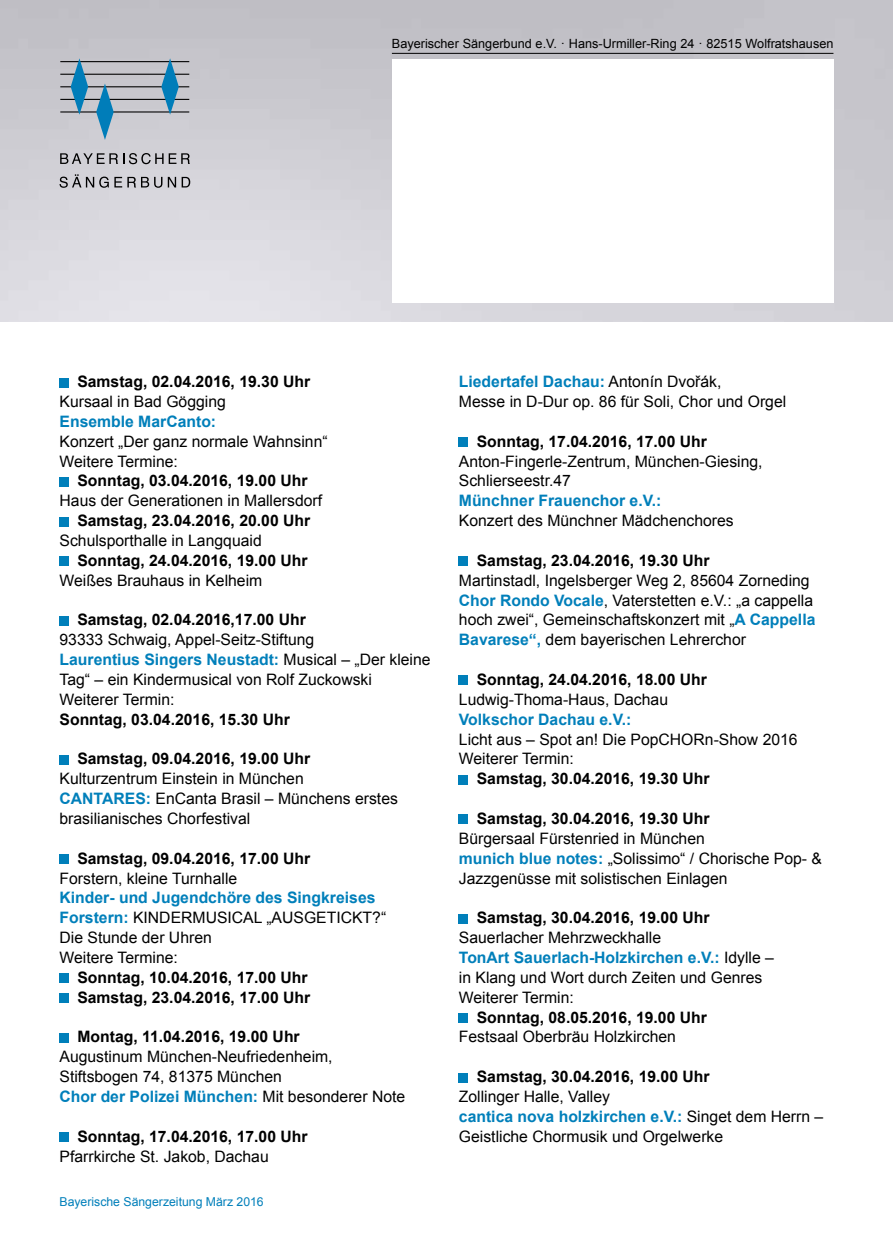
<style>
.page{position:relative;width:893px;height:1241px;background:#fff}
.page>*{position:absolute;margin:0;border:0;box-sizing:border-box;transform-origin:0 0}
.t1{font:15.75px/19.8px "Arial";color:#000}
.t2{font:700 15.75px/19.8px "Arial";color:#000}
.t3{font:700 15.75px "Arial";color:#007fba}
.t4{font:12.6px "Arial";color:#000}
.t5{font:12.25px "Arial";color:#007fba}
.s1{font-weight:700;color:#007fba}
</style>
<div class="page">
<img style="left:0;top:0;width:893px;height:321px">
<div style="left:392px;top:60px;width:441px;height:243px;background:#fff"></div>
<svg style="left:60px;top:153px;width:130px;height:11px"></svg>
<svg style="left:60px;top:174px;width:102px;height:14px"></svg>
<svg style="left:168px;top:177px;width:8px;height:10px"></svg>
<svg style="left:182px;top:177px;width:8px;height:10px"></svg>
<hr style="left:60px;top:74px;width:129px;height:1px;background:#000">
<hr style="left:60px;top:86px;width:129px;height:1px;background:#000">
<hr style="left:60px;top:99px;width:129px;height:1px;background:#000">
<hr style="left:60px;top:111px;width:129px;height:1px;background:#000">
<hr style="left:60px;top:61px;width:129px;height:1px;background:#000">
<svg style="left:96px;top:83px;width:18px;height:57px"></svg>
<svg style="left:161px;top:58px;width:18px;height:57px"></svg>
<svg style="left:71px;top:58px;width:17px;height:57px"></svg>
<hr style="left:392px;top:53px;width:441px;height:1px;background:#000">
<div style="left:60px;top:378px;width:9px;height:9px;background:#007fba"></div>
<div style="left:60px;top:477px;width:9px;height:9px;background:#007fba"></div>
<div style="left:60px;top:517px;width:9px;height:9px;background:#007fba"></div>
<div style="left:60px;top:556px;width:9px;height:10px;background:#007fba"></div>
<div style="left:60px;top:616px;width:9px;height:9px;background:#007fba"></div>
<div style="left:60px;top:755px;width:9px;height:9px;background:#007fba"></div>
<div style="left:60px;top:854px;width:9px;height:9px;background:#007fba"></div>
<div style="left:60px;top:973px;width:9px;height:9px;background:#007fba"></div>
<div style="left:60px;top:993px;width:9px;height:9px;background:#007fba"></div>
<div style="left:60px;top:1033px;width:9px;height:9px;background:#007fba"></div>
<div style="left:60px;top:1132px;width:9px;height:9px;background:#007fba"></div>
<div style="left:459px;top:437px;width:9px;height:9px;background:#007fba"></div>
<div style="left:459px;top:556px;width:9px;height:10px;background:#007fba"></div>
<div style="left:459px;top:675px;width:9px;height:10px;background:#007fba"></div>
<div style="left:459px;top:775px;width:9px;height:9px;background:#007fba"></div>
<div style="left:459px;top:814px;width:9px;height:9px;background:#007fba"></div>
<div style="left:459px;top:914px;width:9px;height:9px;background:#007fba"></div>
<div style="left:459px;top:1013px;width:9px;height:9px;background:#007fba"></div>
<div style="left:459px;top:1072px;width:9px;height:9px;background:#007fba"></div>
<p class="t4" style="left:392px;top:35px;width:443px">Bayerischer Sängerbund e.V. · Hans-Urmiller-Ring 24 · 82515 Wolfratshausen</p>
<p class="t2" style="left:77px;top:372px;width:234px">Samstag, 02.04.2016, 19.30 Uhr</p>
<p class="t1" style="left:60px;top:392px;width:168px">Kursaal in Bad Gögging</p>
<p class="t3" style="left:60px;top:411px;width:158px">Ensemble MarCanto:</p>
<p class="t1" style="left:60px;top:431px;width:270px">Konzert „Der ganz normale Wahnsinn“<br>Weitere Termine:</p>
<p class="t2" style="left:77px;top:471px;width:232px">Sonntag, 03.04.2016, 19.00 Uhr</p>
<p class="t1" style="left:60px;top:491px;width:264px">Haus der Generationen in Mallersdorf</p>
<p class="t2" style="left:77px;top:511px;width:234px">Samstag, 23.04.2016, 20.00 Uhr</p>
<p class="t1" style="left:60px;top:530px;width:204px">Schulsporthalle in Langquaid</p>
<p class="t2" style="left:77px;top:551px;width:232px">Sonntag, 24.04.2016, 19.00 Uhr</p>
<p class="t1" style="left:60px;top:570px;width:204px">Weißes Brauhaus in Kelheim</p>
<p class="t2" style="left:77px;top:610px;width:230px">Samstag, 02.04.2016,17.00 Uhr</p>
<p class="t1" style="left:60px;top:630px;width:373px">93333 Schwaig, Appel-Seitz-Stiftung<br><span class="s1">Laurentius Singers Neustadt:</span> Musical – „Der kleine Tag“ – ein Kindermusical von Rolf Zuckowski Weiterer Termin:</p>
<p class="t2" style="left:60px;top:709px;width:232px">Sonntag, 03.04.2016, 15.30 Uhr</p>
<p class="t2" style="left:77px;top:749px;width:234px">Samstag, 09.04.2016, 19.00 Uhr</p>
<p class="t1" style="left:60px;top:769px;width:340px">Kulturzentrum Einstein in München<br><span class="s1">CANTARES:</span> EnCanta Brasil – Münchens erstes brasilianisches Chorfestival</p>
<p class="t2" style="left:77px;top:848px;width:234px">Samstag, 09.04.2016, 17.00 Uhr</p>
<p class="t1" style="left:60px;top:868px;width:179px">Forstern, kleine Turnhalle</p>
<p class="t1" style="left:60px;top:888px;width:328px"><span class="s1">Kinder- und Jugendchöre des Singkreises<br>Forstern:</span> KINDERMUSICAL „AUSGETICKT?“<br>Die Stunde der Uhren<br>Weitere Termine:</p>
<p class="t2" style="left:77px;top:967px;width:234px">Sonntag, 10.04.2016, 17.00 Uhr<br>Samstag, 23.04.2016, 17.00 Uhr</p>
<p class="t2" style="left:77px;top:1027px;width:224px">Montag, 11.04.2016, 19.00 Uhr</p>
<p class="t1" style="left:60px;top:1046px;width:347px">Augustinum München-Neufriedenheim,<br>Stiftsbogen 74, 81375 München<br><span class="s1">Chor der Polizei München:</span> Mit besonderer Note</p>
<p class="t2" style="left:77px;top:1126px;width:232px">Sonntag, 17.04.2016, 17.00 Uhr</p>
<p class="t1" style="left:60px;top:1146px;width:211px">Pfarrkirche St. Jakob, Dachau</p>
<p class="t5" style="left:60px;top:1193px;width:206px">Bayerische Sängerzeitung März 2016</p>
<p class="t1" style="left:459px;top:372px;width:329px"><span class="s1">Liedertafel Dachau:</span> Antonín Dvořák,<br>Messe in D-Dur op. 86 für Soli, Chor und Orgel</p>
<p class="t2" style="left:477px;top:432px;width:232px">Sonntag, 17.04.2016, 17.00 Uhr</p>
<p class="t1" style="left:459px;top:451px;width:305px">Anton-Fingerle-Zentrum, München-Giesing,<br>Schlierseestr.47</p>
<p class="t3" style="left:459px;top:490px;width:204px">Münchner Frauenchor e.V.:</p>
<p class="t1" style="left:459px;top:511px;width:276px">Konzert des Münchner Mädchenchores</p>
<p class="t2" style="left:477px;top:551px;width:234px">Samstag, 23.04.2016, 19.30 Uhr</p>
<p class="t1" style="left:459px;top:570px;width:358px">Martinstadl, Ingelsberger Weg 2, 85604 Zorneding <span class="s1">Chor Rondo Vocale</span>, Vaterstetten e.V.: „a cappella hoch zwei“, Gemeinschaftskonzert mit „<span class="s1">A Cappella Bavarese“,</span> dem bayerischen Lehrerchor</p>
<p class="t2" style="left:477px;top:670px;width:232px">Sonntag, 24.04.2016, 18.00 Uhr</p>
<p class="t1" style="left:459px;top:689px;width:211px">Ludwig-Thoma-Haus, Dachau</p>
<p class="t3" style="left:459px;top:708px;width:174px">Volkschor Dachau e.V.:</p>
<p class="t1" style="left:459px;top:729px;width:340px">Licht aus – Spot an! Die PopCHORn-Show 2016<br>Weiterer Termin:</p>
<p class="t2" style="left:477px;top:769px;width:234px">Samstag, 30.04.2016, 19.30 Uhr</p>
<p class="t2" style="left:477px;top:809px;width:234px">Samstag, 30.04.2016, 19.30 Uhr</p>
<p class="t1" style="left:459px;top:828px;width:365px">Bürgersaal Fürstenried in München<br><span class="s1">munich blue notes:</span> „Solissimo“ / Chorische Pop- &amp;<br>Jazzgenüsse mit solistischen Einlagen</p>
<p class="t2" style="left:477px;top:908px;width:234px">Samstag, 30.04.2016, 19.00 Uhr</p>
<p class="t1" style="left:459px;top:927px;width:317px">Sauerlacher Mehrzweckhalle<br><span class="s1">TonArt Sauerlach-Holzkirchen e.V.:</span> Idylle – in Klang und Wort durch Zeiten und Genres Weiterer Termin:</p>
<p class="t2" style="left:477px;top:1007px;width:232px">Sonntag, 08.05.2016, 19.00 Uhr</p>
<p class="t1" style="left:459px;top:1026px;width:219px">Festsaal Oberbräu Holzkirchen</p>
<p class="t2" style="left:477px;top:1066px;width:234px">Samstag, 30.04.2016, 19.00 Uhr</p>
<p class="t1" style="left:459px;top:1086px;width:366px">Zollinger Halle, Valley<br><span class="s1">cantica nova holzkirchen e.V.:</span> Singet dem Herrn –<br>Geistliche Chormusik und Orgelwerke</p>
</div>
